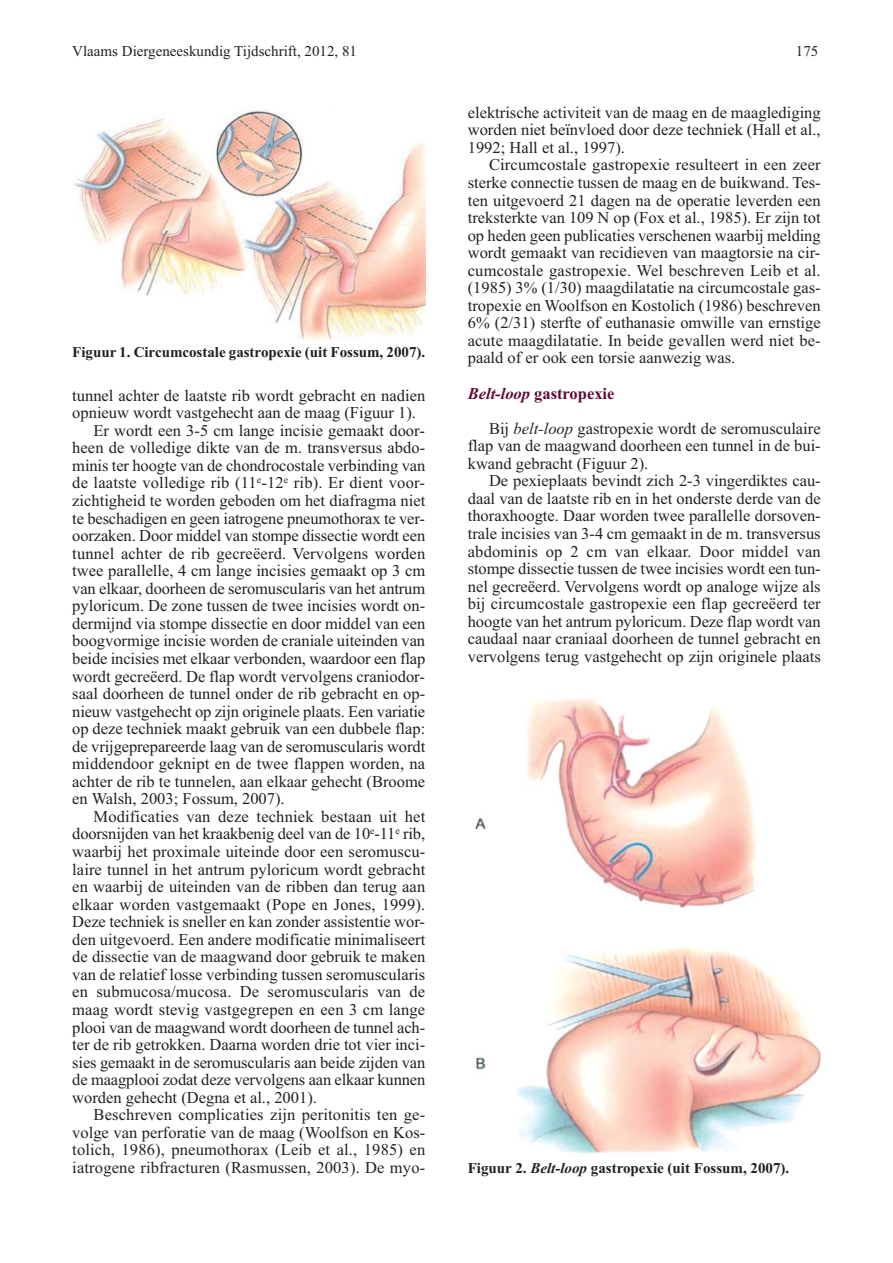
<style>
.page{position:relative;width:893px;height:1263px;background:#fff}
.page>*{position:absolute;margin:0;border:0;box-sizing:border-box;transform-origin:0 0}
.t1{font:16.5px/17.5px "Times New Roman";color:#231f20;text-align:justify}
.t2{font:700 15px "Times New Roman";color:#231f20}
.t3{font:15px "Times New Roman";color:#231f20}
.s1{font-weight:700;font-style:italic;color:#5f0836}
.s2{font-weight:700;color:#5f0836}
.s3{font-style:italic}
</style>
<div class="page">
<img style="left:74px;top:110px;width:351px;height:230px">
<img style="left:475px;top:699px;width:346px;height:455px">
<p class="t3" style="left:72px;top:46px;width:286px">Vlaams Diergeneeskundig Tijdschrift, 2012, 81</p>
<p class="t3" style="left:796px;top:46px;width:24px">175</p>
<p class="t2" style="left:72px;top:347px;width:354px">Figuur 1. Circumcostale gastropexie (uit Fossum, 2007).</p>
<p class="t1" style="left:72px;top:388px;width:354px">tunnel achter de laatste rib wordt gebracht en nadien</p>
<p class="t1" style="left:72px;top:405px;width:345px">opnieuw wordt vastgehecht aan de maag (Figuur 1).</p>
<p class="t1" style="left:94px;top:423px;width:333px">Er wordt een 3-5 cm lange incisie gemaakt door-</p>
<p class="t1" style="left:72px;top:441px;width:354px">heen de volledige dikte van de m. transversus abdo-</p>
<p class="t1" style="left:72px;top:458px;width:354px">minis ter hoogte van de chondrocostale verbinding van</p>
<p class="t1" style="left:72px;top:476px;width:354px">de laatste volledige rib (11<sup>e</sup>-12<sup>e</sup> rib). Er dient voor-</p>
<p class="t1" style="left:72px;top:493px;width:354px">zichtigheid te worden geboden om het diafragma niet</p>
<p class="t1" style="left:72px;top:511px;width:354px">te beschadigen en geen iatrogene pneumothorax te ver-</p>
<p class="t1" style="left:72px;top:528px;width:354px">oorzaken. Door middel van stompe dissectie wordt een</p>
<p class="t1" style="left:72px;top:546px;width:354px">tunnel achter de rib gecreëerd. Vervolgens worden</p>
<p class="t1" style="left:72px;top:563px;width:354px">twee parallelle, 4 cm lange incisies gemaakt op 3 cm</p>
<p class="t1" style="left:72px;top:581px;width:354px">van elkaar, doorheen de seromuscularis van het antrum</p>
<p class="t1" style="left:72px;top:598px;width:354px">pyloricum. De zone tussen de twee incisies wordt on-</p>
<p class="t1" style="left:72px;top:616px;width:354px">dermijnd via stompe dissectie en door middel van een</p>
<p class="t1" style="left:72px;top:634px;width:354px">boogvormige incisie worden de craniale uiteinden van</p>
<p class="t1" style="left:72px;top:651px;width:354px">beide incisies met elkaar verbonden, waardoor een flap</p>
<p class="t1" style="left:72px;top:669px;width:354px">wordt gecreëerd. De flap wordt vervolgens craniodor-</p>
<p class="t1" style="left:72px;top:686px;width:354px">saal doorheen de tunnel onder de rib gebracht en op-</p>
<p class="t1" style="left:72px;top:704px;width:354px">nieuw vastgehecht op zijn originele plaats. Een variatie</p>
<p class="t1" style="left:72px;top:721px;width:354px">op deze techniek maakt gebruik van een dubbele flap:</p>
<p class="t1" style="left:72px;top:739px;width:354px">de vrijgeprepareerde laag van de seromuscularis wordt</p>
<p class="t1" style="left:72px;top:756px;width:354px">middendoor geknipt en de twee flappen worden, na</p>
<p class="t1" style="left:72px;top:774px;width:354px">achter de rib te tunnelen, aan elkaar gehecht (Broome</p>
<p class="t1" style="left:72px;top:792px;width:214px">en Walsh, 2003; Fossum, 2007).</p>
<p class="t1" style="left:94px;top:809px;width:333px">Modificaties van deze techniek bestaan uit het</p>
<p class="t1" style="left:72px;top:827px;width:354px">doorsnijden van het kraakbenig deel van de 10<sup>e</sup>-11<sup>e</sup> rib,</p>
<p class="t1" style="left:72px;top:844px;width:354px">waarbij het proximale uiteinde door een seromuscu-</p>
<p class="t1" style="left:72px;top:862px;width:354px">laire tunnel in het antrum pyloricum wordt gebracht</p>
<p class="t1" style="left:72px;top:879px;width:354px">en waarbij de uiteinden van de ribben dan terug aan</p>
<p class="t1" style="left:72px;top:897px;width:354px">elkaar worden vastgemaakt (Pope en Jones, 1999).</p>
<p class="t1" style="left:72px;top:914px;width:354px">Deze techniek is sneller en kan zonder assistentie wor-</p>
<p class="t1" style="left:72px;top:932px;width:354px">den uitgevoerd. Een andere modificatie minimaliseert</p>
<p class="t1" style="left:72px;top:949px;width:354px">de dissectie van de maagwand door gebruik te maken</p>
<p class="t1" style="left:72px;top:967px;width:354px">van de relatief losse verbinding tussen seromuscularis</p>
<p class="t1" style="left:72px;top:985px;width:354px">en submucosa/mucosa. De seromuscularis van de</p>
<p class="t1" style="left:72px;top:1002px;width:354px">maag wordt stevig vastgegrepen en een 3 cm lange</p>
<p class="t1" style="left:72px;top:1020px;width:354px">plooi van de maagwand wordt doorheen de tunnel ach-</p>
<p class="t1" style="left:72px;top:1037px;width:354px">ter de rib getrokken. Daarna worden drie tot vier inci-</p>
<p class="t1" style="left:72px;top:1055px;width:354px">sies gemaakt in de seromuscularis aan beide zijden van</p>
<p class="t1" style="left:72px;top:1072px;width:354px">de maagplooi zodat deze vervolgens aan elkaar kunnen</p>
<p class="t1" style="left:72px;top:1090px;width:246px">worden gehecht (Degna et al., 2001).</p>
<p class="t1" style="left:94px;top:1107px;width:333px">Beschreven complicaties zijn peritonitis ten ge-</p>
<p class="t1" style="left:72px;top:1125px;width:354px">volge van perforatie van de maag (Woolfson en Kos-</p>
<p class="t1" style="left:72px;top:1143px;width:354px">tolich, 1986), pneumothorax (Leib et al., 1985) en</p>
<p class="t1" style="left:72px;top:1160px;width:354px">iatrogene ribfracturen (Rasmussen, 2003). De myo-</p>
<p class="t1" style="left:468px;top:105px;width:354px">elektrische activiteit van de maag en de maaglediging worden niet beïnvloed door deze techniek (Hall et al., 1992; Hall et al., 1997).</p>
<p class="t1" style="left:468px;top:158px;width:354px;text-indent:21px">Circumcostale gastropexie resulteert in een zeer sterke connectie tussen de maag en de buikwand. Tes&shy;ten uitgevoerd 21 dagen na de operatie leverden een treksterkte van 109 N op (Fox et al., 1985). Er zijn tot op heden geen publicaties verschenen waarbij melding wordt gemaakt van recidieven van maagtorsie na cir&shy;cumcostale gastropexie. Wel beschreven Leib et al. (1985) 3% (1/30) maagdilatatie na circumcostale gas&shy;tropexie en Woolfson en Kostolich (1986) beschreven 6% (2/31) sterfte of euthanasie omwille van ernstige acute maagdilatatie. In beide gevallen werd niet be&shy;paald of er ook een torsie aanwezig was.</p>
<p class="t1" style="left:489px;top:377px;width:333px;line-height:35.1px;text-indent:-21px"><span class="s1">Belt-loop</span> <span class="s2">gastropexie<br></span>Bij <span class="s3">belt-loop</span> gastropexie wordt de seromusculaire</p>
<p class="t1" style="left:468px;top:438px;width:354px">flap van de maagwand doorheen een tunnel in de bui&shy;kwand gebracht (Figuur 2).</p>
<p class="t1" style="left:468px;top:474px;width:354px;text-indent:21px">De pexieplaats bevindt zich 2-3 vingerdiktes cau&shy;daal van de laatste rib en in het onderste derde van de thoraxhoogte. Daar worden twee parallelle dorsoven&shy;trale incisies van 3-4 cm gemaakt in de m. transversus abdominis op 2 cm van elkaar. Door middel van stompe dissectie tussen de twee incisies wordt een tun&shy;nel gecreëerd. Vervolgens wordt op analoge wijze als bij circumcostale gastropexie een flap gecreëerd ter hoogte van het antrum pyloricum. Deze flap wordt van caudaal naar craniaal doorheen de tunnel gebracht en vervolgens terug vastgehecht op zijn originele plaats</p>
<p class="t2" style="left:468px;top:1163px;width:323px">Figuur 2. <span class="s3">Belt-loop</span> gastropexie (uit Fossum, 2007).</p>
</div>
